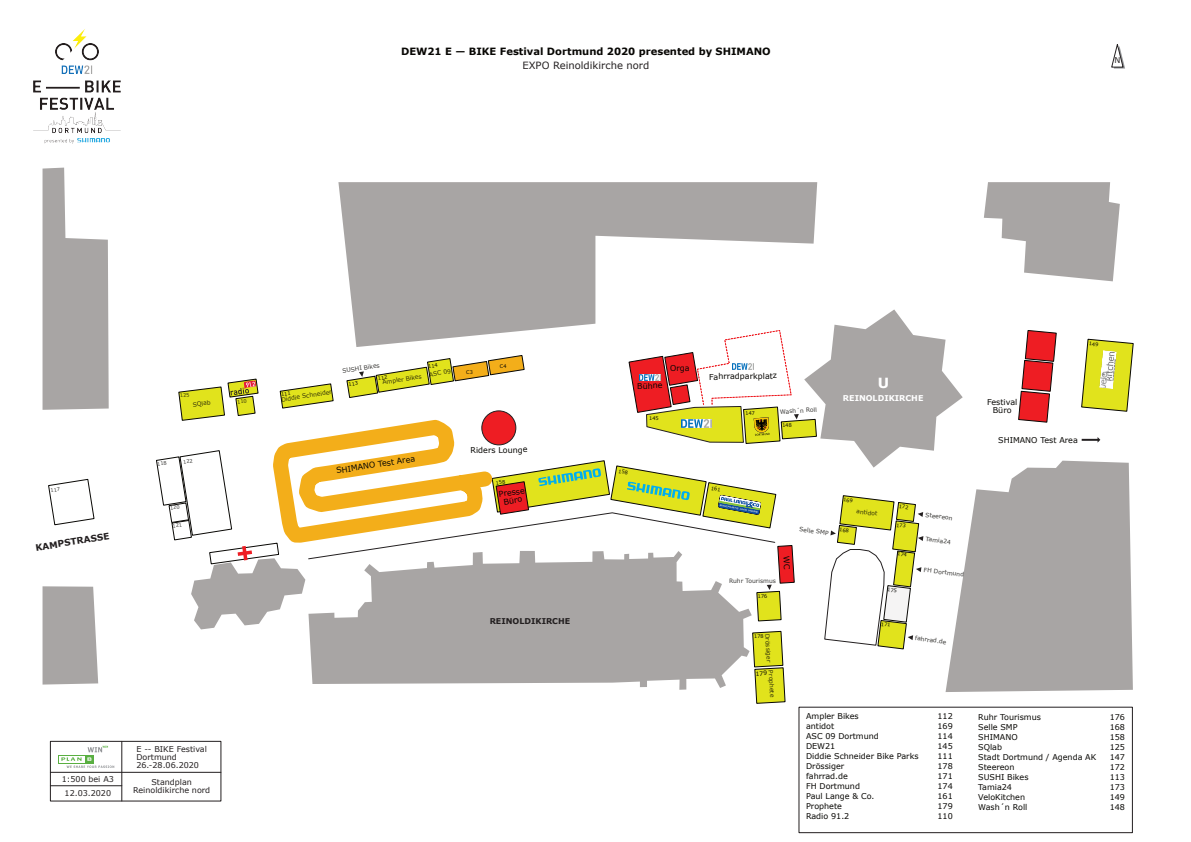
<style>
.page{position:relative;width:1191px;height:842px;background:#fff}
.page>*{position:absolute;margin:0;border:0;box-sizing:border-box;transform-origin:0 0}
.t1{font:700 14px "Verdana";color:#fff}
.t2{font:700 10px "Verdana";color:#080704}
.t3{font:10px "Verdana";color:#231f20}
.t4{font:700 9px "Verdana";color:#231f20}
.t5{font:8px/10px "Verdana";color:#080704;text-align:center}
.t6{font:8px/8px "Verdana";color:#231f20;text-align:center}
.t7{font:700 8px "Verdana";color:#231f20}
.t8{font:700 8px "Verdana";color:#fff}
.t9{font:6px "Verdana";color:rgb(8 7 4/.8)}
.t10{font:5px "Verdana";color:#080704}
</style>
<div class="page">
<svg style="left:962px;top:461px;width:171px;height:231px;background:#afacab"></svg>
<svg style="left:984px;top:182px;width:136px;height:99px"></svg>
<svg style="left:338px;top:182px;width:479px;height:127px;fill:#a8a5a4"></svg>
<svg style="left:43px;top:168px;width:66px;height:242px"></svg>
<svg style="left:43px;top:586px;width:55px;height:99px;background:#acaaa9"></svg>
<svg style="left:1018px;top:330px;width:39px;height:93px"></svg>
<svg style="left:1081px;top:437px;width:19px;height:6px"></svg>
<div style="left:798px;top:707px;width:335px;height:126px;border:1px solid #231f20"></div>
<img style="left:33px;top:29px;width:88px;height:115px">
<svg style="left:1111px;top:44px;width:14px;height:25px"></svg>
<div style="left:50px;top:741px;width:171px;height:60px;border:1px solid #231f20"></div>
<hr style="left:122px;top:741px;width:1px;height:60px;background:#231f20">
<hr style="left:50px;top:785px;width:72px;height:1px;background:#231f20">
<hr style="left:50px;top:772px;width:171px;height:1px;background:#231f20">
<svg style="left:61px;top:746px;width:53px;height:22px"></svg>
<svg style="left:48px;top:478px;width:47px;height:48px"></svg>
<svg style="left:1081px;top:338px;width:53px;height:74px"></svg>
<svg style="left:156px;top:309px;width:806px;height:395px"></svg>
<p class="t2" style="left:401px;top:47px;width:371px">DEW21 E — BIKE Festival Dortmund 2020 presented by SHIMANO</p>
<p class="t3" style="left:522px;top:61px;width:128px">EXPO Reinoldikirche nord</p>
<p class="t6" style="left:1114px;top:57px;width:7px">N</p>
<p class="t4" style="left:35px;top:544px;width:76px;rotate:-9deg">KAMPSTRASSE</p>
<p class="t9" style="left:192px;top:402px;width:19px;rotate:-7deg">SQlab</p>
<p class="t6" style="left:62px;top:773px;width:54px;line-height:14.1px">1:500 bei A3<br>12.03.2020</p>
<p class="t6" style="left:136px;top:746px;width:72px;text-align:left">E -- BIKE Festival<br>Dortmund<br>26.-28.06.2020</p>
<p class="t6" style="left:133px;top:778px;width:79px">Standplan<br>Reinoldikirche nord</p>
<p class="t9" style="left:281px;top:397px;width:52px;rotate:-9deg">Diddie Schneider</p>
<p class="t9" style="left:342px;top:368px;width:39px;rotate:-9deg">SUSHI Bikes</p>
<p class="t9" style="left:429px;top:372px;width:24px;rotate:-9deg">ASC 09</p>
<p class="t9" style="left:382px;top:380px;width:41px;rotate:-9deg">Ampler Bikes</p>
<p class="t5" style="left:637px;top:381px;width:27px;rotate:-1deg">Bühne</p>
<p class="t5" style="left:670px;top:364px;width:21px;rotate:-1deg">Orga</p>
<p class="t10" style="left:649px;top:416px;width:11px">145</p>
<p class="t5" style="left:709px;top:372px;width:69px;rotate:-1deg">Fahrradparkplatz</p>
<p class="t9" style="left:780px;top:409px;width:38px;rotate:-4deg">Wash´n Roll</p>
<h1 class="t1" style="left:877px;top:378px;width:13px">U</h1>
<p class="t8" style="left:843px;top:395px;width:82px">REINOLDIKIRCHE</p>
<p class="t5" style="left:987px;top:398px;width:32px;line-height:8px">Festival<br>Büro</p>
<p class="t5" style="left:998px;top:436px;width:81px">SHIMANO Test Area</p>
<p class="t5" style="left:470px;top:446px;width:59px;rotate:-1deg">Riders Lounge</p>
<p class="t5" style="left:336px;top:467px;width:81px;rotate:-9deg">SHIMANO Test Area</p>
<p class="t5" style="left:498px;top:491px;width:28px;line-height:8px;rotate:-9deg">Presse<br>Büro</p>
<p class="t9" style="left:856px;top:509px;width:23px;rotate:7deg">antidot</p>
<p class="t9" style="left:926px;top:512px;width:29px;rotate:7deg">Steereon</p>
<p class="t9" style="left:729px;top:578px;width:48px">Ruhr Tourismus</p>
<p class="t9" style="left:799px;top:527px;width:31px;rotate:7deg">Selle SMP</p>
<p class="t9" style="left:926px;top:536px;width:27px;rotate:7deg">Tamia24</p>
<p class="t9" style="left:924px;top:567px;width:42px;rotate:7deg">FH Dortmund</p>
<p class="t7" style="left:490px;top:617px;width:82px">REINOLDIKIRCHE</p>
<p class="t9" style="left:769px;top:633px;width:30px;rotate:86deg">Drössiger</p>
<p class="t9" style="left:915px;top:636px;width:33px;rotate:7deg">fahrrad.de</p>
<p class="t9" style="left:773px;top:670px;width:28px;rotate:86deg">Prophete</p>
<p class="t5" style="left:806px;top:712px;width:114px;text-align:left">Ampler Bikes<br>antidot<br>ASC 09 Dortmund<br>DEW21<br>Diddie Schneider Bike Parks<br>Drössiger<br>fahrrad.de<br>FH Dortmund<br>Paul Lange &amp; Co.<br>Prophete<br>Radio 91.2</p>
<p class="t5" style="left:937px;top:712px;width:17px;text-align:justify">112<br>169<br>114<br>145<br>111<br>178<br>171<br>174<br>161<br>179<br>110</p>
<p class="t5" style="left:978px;top:712px;width:120px;text-align:left">Ruhr Tourismus<br>Selle SMP<br>SHIMANO<br>SQlab<br>Stadt Dortmund / Agenda AK<br>Steereon<br>SUSHI Bikes<br>Tamia24<br>VeloKitchen<br>Wash´n Roll</p>
<p class="t5" style="left:1109px;top:712px;width:17px;text-align:justify">176<br>168<br>158<br>125<br>147<br>172<br>113<br>173<br>149<br>148</p>
</div>
